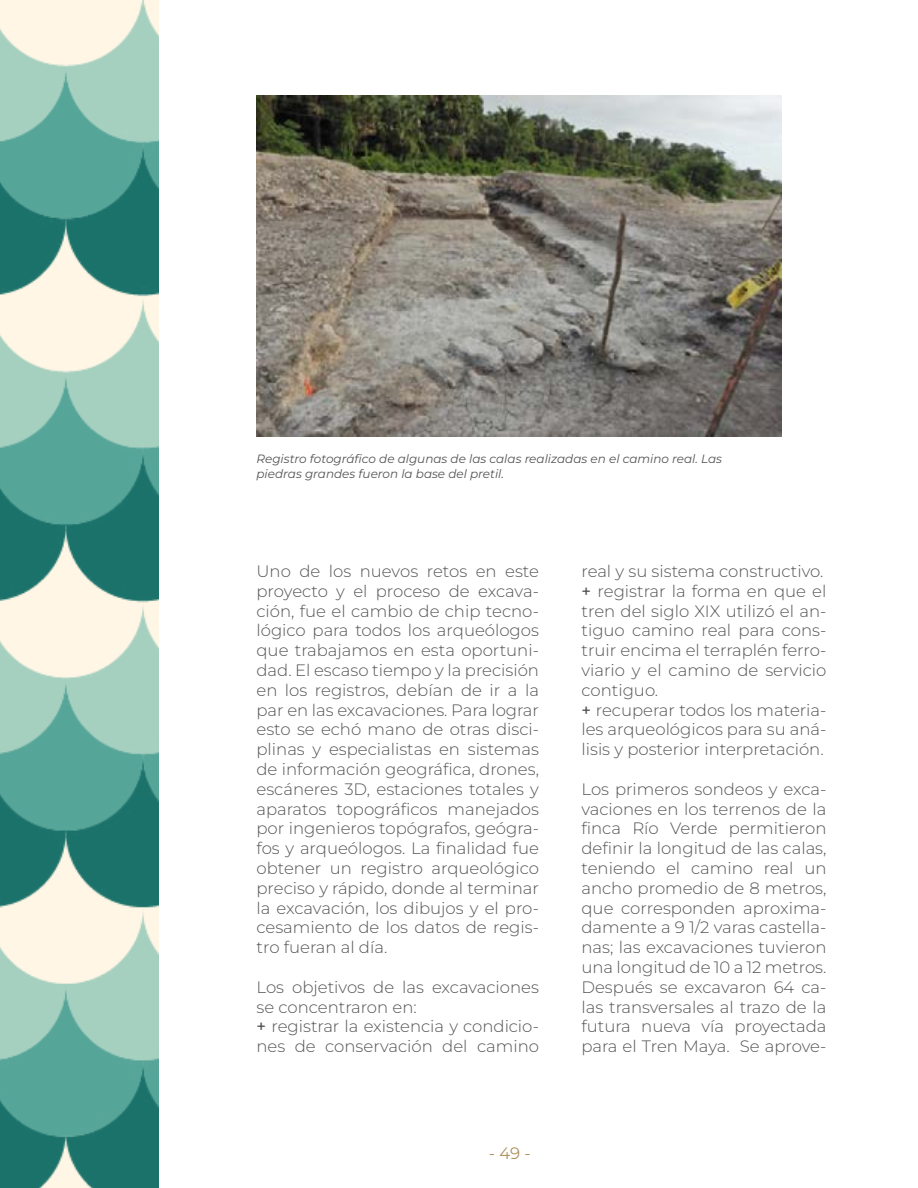
<style>
.page{position:relative;width:918px;height:1188px;background:#fff}
.page>*{position:absolute;margin:0;border:0;box-sizing:border-box;transform-origin:0 0}
.t1{font:16.5px/19.8px "Montserrat Light 2";color:#555454;text-align:justify}
.t2{font:300 16.5px/19.8px "Montserrat";color:#555454}
.t3{font:16.5px "Montserrat";color:#b0935e}
.t4{font:12px "Montserrat Italic 2";color:#555454}
.t5{font:italic 12px "Montserrat";color:#555454}
.s1{font-family:"Montserrat";font-weight:500}
</style>
<div class="page">
<img style="left:0;top:0;width:159px;height:1188px">
<img style="left:256px;top:95px;width:526px;height:342px">
<p class="t4" style="left:256px;top:451px;width:467px">Registro fotográfico de algunas de las calas realizadas en el camino real. Las</p>
<p class="t5" style="left:256px;top:465px;width:249px">piedras grandes fueron la base del pretil.</p>
<p class="t1" style="left:256px;top:561px;width:284px">Uno de los nuevos retos en este proyecto y el proceso de excava&shy;ción, fue el cambio de chip tecno&shy;lógico para todos los arqueólogos que trabajamos en esta oportuni&shy;dad. El escaso tiempo y la precisión en los registros, debían de ir a la par en las excavaciones. Para lograr esto se echó mano de otras disci&shy;plinas y especialistas en sistemas</p>
<p class="t2" style="left:256px;top:759px;width:284px">de información geográfica, drones,</p>
<p class="t1" style="left:256px;top:779px;width:284px">escáneres 3D, estaciones totales y</p>
<p class="t2" style="left:256px;top:798px;width:284px">aparatos topográficos manejados</p>
<p class="t1" style="left:256px;top:818px;width:284px">por ingenieros topógrafos, geógra-</p>
<p class="t2" style="left:256px;top:838px;width:284px">fos y arqueólogos. La finalidad fue</p>
<p class="t1" style="left:256px;top:858px;width:284px">obtener un registro arqueológico preciso y rápido, donde al terminar la excavación, los dibujos y el pro&shy;cesamiento de los datos de regis&shy;tro fueran al día.</p>
<p class="t1" style="left:256px;top:977px;width:284px;text-align:left">Los objetivos de las excavaciones se concentraron en:<br><span class="s1">+</span> registrar la existencia y condicio&shy;nes de conservación del camino</p>
<p class="t3" style="left:489px;top:1142px;width:44px">- 49 -</p>
<p class="t1" style="left:582px;top:561px;width:246px;text-align:left">real y su sistema constructivo. <span class="s1">+</span> registrar la forma en que el tren del siglo XIX utilizó el an&shy;tiguo camino real para cons&shy;truir encima el terraplén ferro&shy;viario y el camino de servicio contiguo.<br><span class="s1">+</span> recuperar todos los materia&shy;les arqueológicos para su aná&shy;lisis y posterior interpretación.</p>
<p class="t1" style="left:582px;top:779px;width:247px">Los primeros sondeos y exca&shy;vaciones en los terrenos de la</p>
<p class="t2" style="left:582px;top:818px;width:247px">finca Río Verde permitieron definir la longitud de las calas,</p>
<p class="t1" style="left:582px;top:858px;width:247px">teniendo el camino real un ancho promedio de 8 metros, que corresponden aproxima&shy;damente a 9 1/2 varas castella&shy;nas; las excavaciones tuvieron una longitud de 10 a 12 metros.<br>Después se excavaron 64 ca&shy;las transversales al trazo de la futura nueva vía proyectada para el Tren Maya. Se aprove-</p>
</div>
